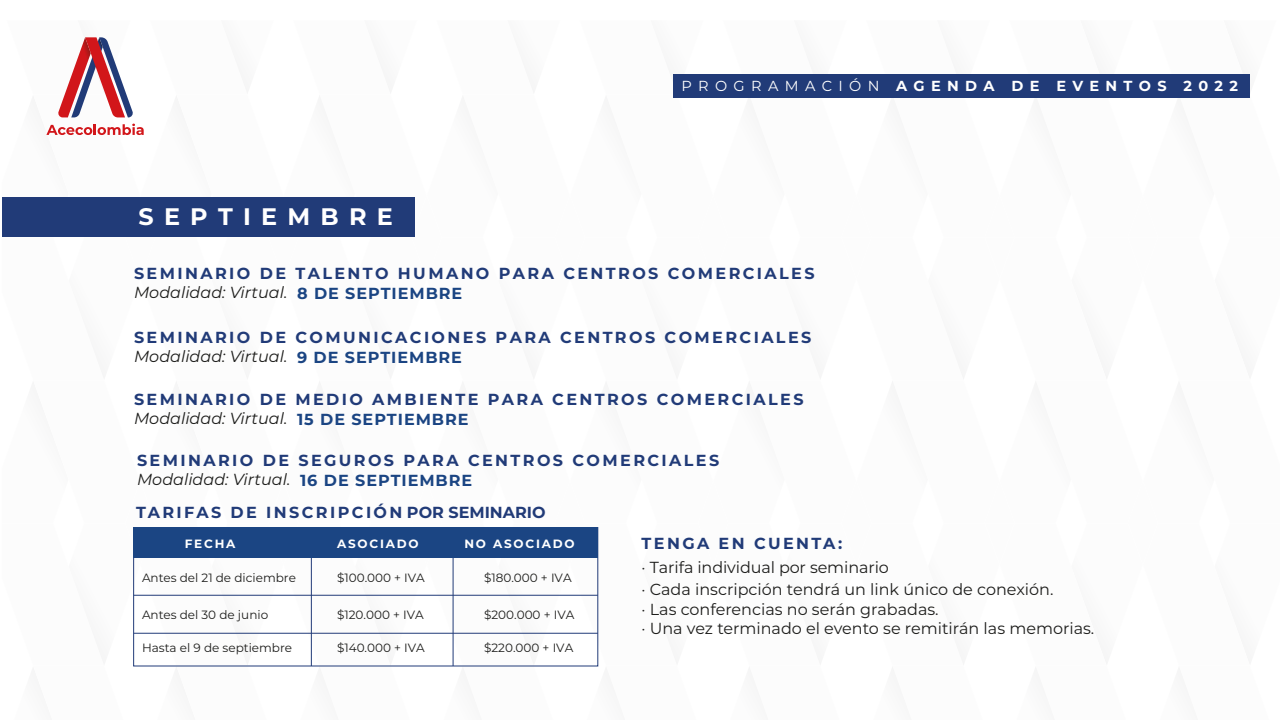
<style>
.page{position:relative;width:1280px;height:720px;background:#fff}
.page>*{position:absolute;margin:0;border:0;box-sizing:border-box;transform-origin:0 0}
.t1{font:700 23.9px "Montserrat";letter-spacing:.43em;color:#fff}
.t2{font:700 16px/19.2px "Montserrat";letter-spacing:.15em;color:#213b78}
.t3{font:16px/19.2px "Montserrat";color:#1d1d1b}
.t4{font:700 14.5px "Montserrat";letter-spacing:.44em;color:#fff}
.t5{font:12px "Montserrat";color:#1d1d1b}
.t6{font:700 12px "Montserrat";letter-spacing:.15em;color:#fff}
.s1{font-weight:400}
.s2{font-weight:400;font-style:italic;color:#1d1d1b}
.s3{color:#1b4583}
</style>
<div class="page">
<svg style="left:2px;top:37px;width:597px;height:630px"></svg>
<div style="left:673px;top:74px;width:577px;height:24px;background:#213b78"></div>
<div style="left:2px;top:197px;width:413px;height:39px;background:#213b78"></div>
<div style="left:133px;top:527px;width:465px;height:139px;border:1px solid #213b78"></div>
<hr style="left:311px;top:528px;width:1px;height:138px;background:#213b78">
<hr style="left:453px;top:528px;width:1px;height:138px;background:#213b78">
<div style="left:134px;top:528px;width:464px;height:30px;background:#1b4583"></div>
<hr style="left:134px;top:595px;width:464px;height:1px;background:#213b78">
<hr style="left:134px;top:633px;width:464px;height:1px;background:#213b78">
<h1 class="t1" style="left:138px;top:199px;width:256px">SEPTIEMBRE</h1>
<p class="t4" style="left:682px;top:76px;width:558px"><span class="s1">PROGRAMACIÓN</span> AGENDA DE EVENTOS 2022</p>
<p class="t2" style="left:134px;top:263px;width:682px">SEMINARIO DE TALENTO HUMANO PARA CENTROS COMERCIALES<br><span class="s2">Modalidad: Virtual.</span> <span class="s3">8 DE SEPTIEMBRE</span></p>
<p class="t2" style="left:134px;top:327px;width:679px">SEMINARIO DE COMUNICACIONES PARA CENTROS COMERCIALES<br><span class="s2">Modalidad: Virtual.</span> <span class="s3">9 DE SEPTIEMBRE</span></p>
<p class="t2" style="left:134px;top:389px;width:671px">SEMINARIO DE MEDIO AMBIENTE PARA CENTROS COMERCIALES<br><span class="s2">Modalidad: Virtual.</span> <span class="s3">15 DE SEPTIEMBRE</span></p>
<p class="t2" style="left:137px;top:450px;width:584px">SEMINARIO DE SEGUROS PARA CENTROS COMERCIALES<br><span class="s2">Modalidad: Virtual.</span> <span class="s3">16 DE SEPTIEMBRE</span></p>
<p class="t2" style="left:136px;top:502px;width:411px">TARIFAS DE INSCRIPCIÓN POR SEMINARIO</p>
<p class="t6" style="left:185px;top:535px;width:52px">FECHA</p>
<p class="t6" style="left:337px;top:535px;width:83px">ASOCIADO</p>
<p class="t6" style="left:464px;top:535px;width:112px">NO ASOCIADO</p>
<p class="t5" style="left:142px;top:569px;width:155px">Antes del 21 de diciembre</p>
<p class="t5" style="left:337px;top:569px;width:89px">$100.000 + IVA</p>
<p class="t5" style="left:337px;top:606px;width:88px">$120.000 + IVA</p>
<p class="t5" style="left:337px;top:639px;width:89px">$140.000 + IVA</p>
<p class="t5" style="left:142px;top:606px;width:128px">Antes del 30 de junio</p>
<p class="t5" style="left:142px;top:639px;width:152px">Hasta el 9 de septiembre</p>
<p class="t5" style="left:484px;top:569px;width:89px">$180.000 + IVA</p>
<p class="t5" style="left:484px;top:606px;width:92px">$200.000 + IVA</p>
<p class="t5" style="left:484px;top:639px;width:91px">$220.000 + IVA</p>
<p class="t2" style="left:642px;top:533px;width:202px">TENGA EN CUENTA:</p>
<p class="t3" style="left:642px;top:580px;width:413px">· Cada inscripción tendrá un link único de conexión.</p>
<p class="t3" style="left:642px;top:558px;width:249px">· Tarifa individual por seminario</p>
<p class="t3" style="left:642px;top:599px;width:454px">· Las conferencias no serán grabadas.<br>· Una vez terminado el evento se remitirán las memorias.</p>
</div>
